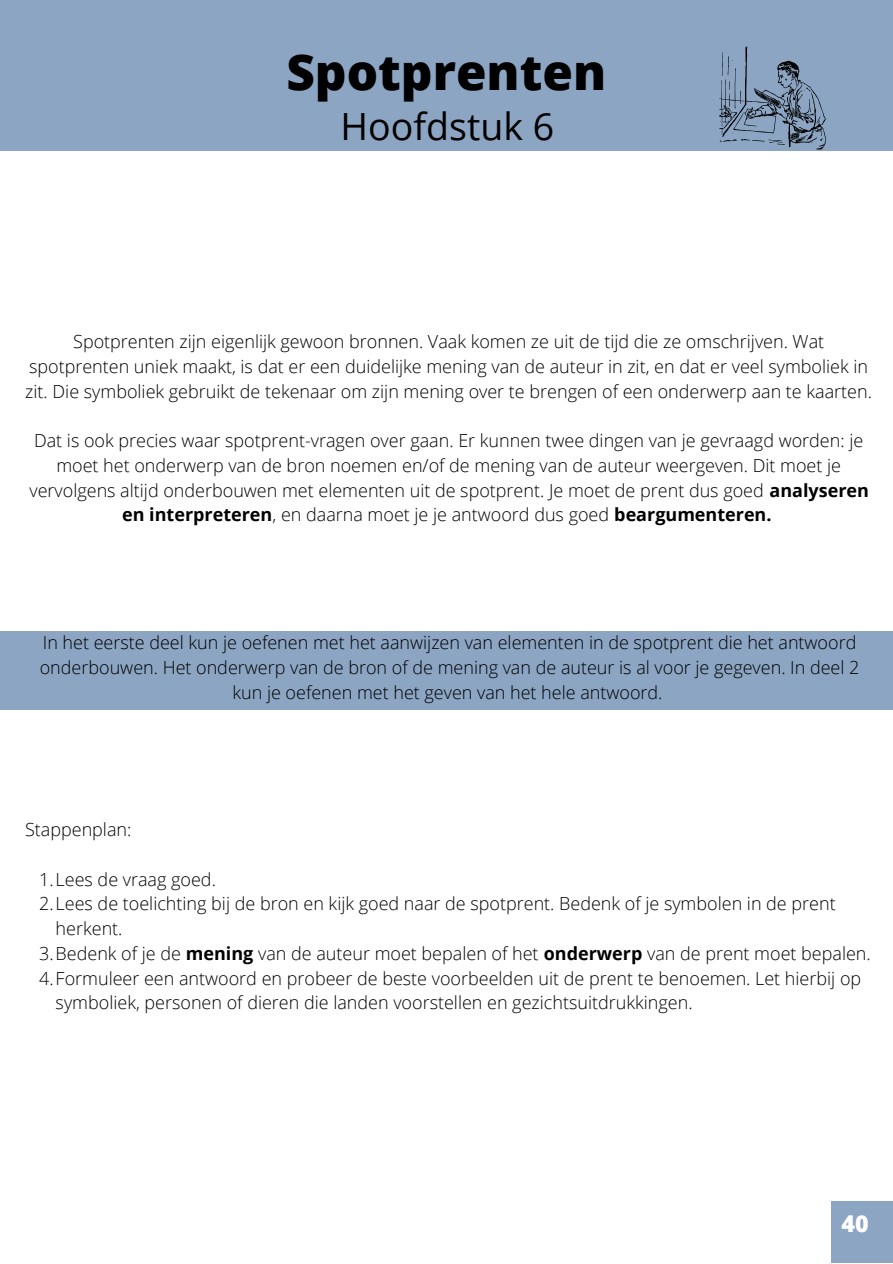
<style>
.page{position:relative;width:893px;height:1264px;background:#fff}
.page>*{position:absolute;margin:0;border:0;box-sizing:border-box;transform-origin:0 0}
.t1{font:800 49.5px "Open Sans";color:#000}
.t2{font:37.5px "Open Sans";color:#000}
.t3{font:800 23.25px "Open Sans";color:#fff}
.t4{font:300 18px/24.8px "Open Sans";color:#000;text-align:center}
.s1{font-weight:700}
</style>
<div class="page">
<div style="left:0;top:0;width:892px;height:150px;background:#8ba5c3"></div>
<svg style="left:719px;top:46px;width:106px;height:104px"></svg>
<div style="left:831px;top:1200px;width:61px;height:62px;background:#8ba5c3"></div>
<div style="left:0;top:631px;width:892px;height:78px;background:#8ba5c3"></div>
<p class="t1" style="left:286px;top:38px;width:321px">Spotprenten</p>
<p class="t2" style="left:340px;top:100px;width:215px">Hoofdstuk 6</p>
<p class="t4" style="left:25px;top:329px;width:848px">Spotprenten zijn eigenlijk gewoon bronnen. Vaak komen ze uit de tijd die ze omschrijven. Wat spotprenten uniek maakt, is dat er een duidelijke mening van de auteur in zit, en dat er veel symboliek in zit. Die symboliek gebruikt de tekenaar om zijn mening over te brengen of een onderwerp aan te kaarten.</p>
<p class="t4" style="left:29px;top:428px;width:840px">Dat is ook precies waar spotprent-vragen over gaan. Er kunnen twee dingen van je gevraagd worden: je moet het onderwerp van de bron noemen en/of de mening van de auteur weergeven. Dit moet je vervolgens altijd onderbouwen met elementen uit de spotprent. Je moet de prent dus goed <span class="s1">analyseren en interpreteren</span>, en daarna moet je je antwoord dus goed <span class="s1">beargumenteren.</span></p>
<p class="t4" style="left:40px;top:629px;width:821px">In het eerste deel kun je oefenen met het aanwijzen van elementen in de spotprent die het antwoord onderbouwen. Het onderwerp van de bron of de mening van de auteur is al voor je gegeven. In deel 2 kun je oefenen met het geven van het hele antwoord.</p>
<p class="t4" style="left:25px;top:816px;width:108px">Stappenplan:</p>
<p class="t4" style="left:39px;top:866px;width:178px">1.Lees de vraag goed.</p>
<p class="t4" style="left:56px;top:891px;width:781px;text-align:left;text-indent:-16px">2.Lees de toelichting bij de bron en kijk goed naar de spotprent. Bedenk of je symbolen in de prent herkent.</p>
<p class="t4" style="left:39px;top:940px;width:832px">3.Bedenk of je de <span class="s1">mening</span> van de auteur moet bepalen of het <span class="s1">onderwerp</span> van de prent moet bepalen.</p>
<p class="t4" style="left:56px;top:965px;width:807px;text-align:left;text-indent:-16px">4.Formuleer een antwoord en probeer de beste voorbeelden uit de prent te benoemen. Let hierbij op symboliek, personen of dieren die landen voorstellen en gezichtsuitdrukkingen.</p>
<p class="t3" style="left:841px;top:1207px;width:29px">40</p>
<p class="t3" style="left:859px;top:1218px;width:15px">9</p>
<p class="t3" style="left:858px;top:1218px;width:18px">X</p>
<p class="t3" style="left:859px;top:1218px;width:15px">4</p>
<p class="t3" style="left:859px;top:1218px;width:15px">7</p>
</div>
